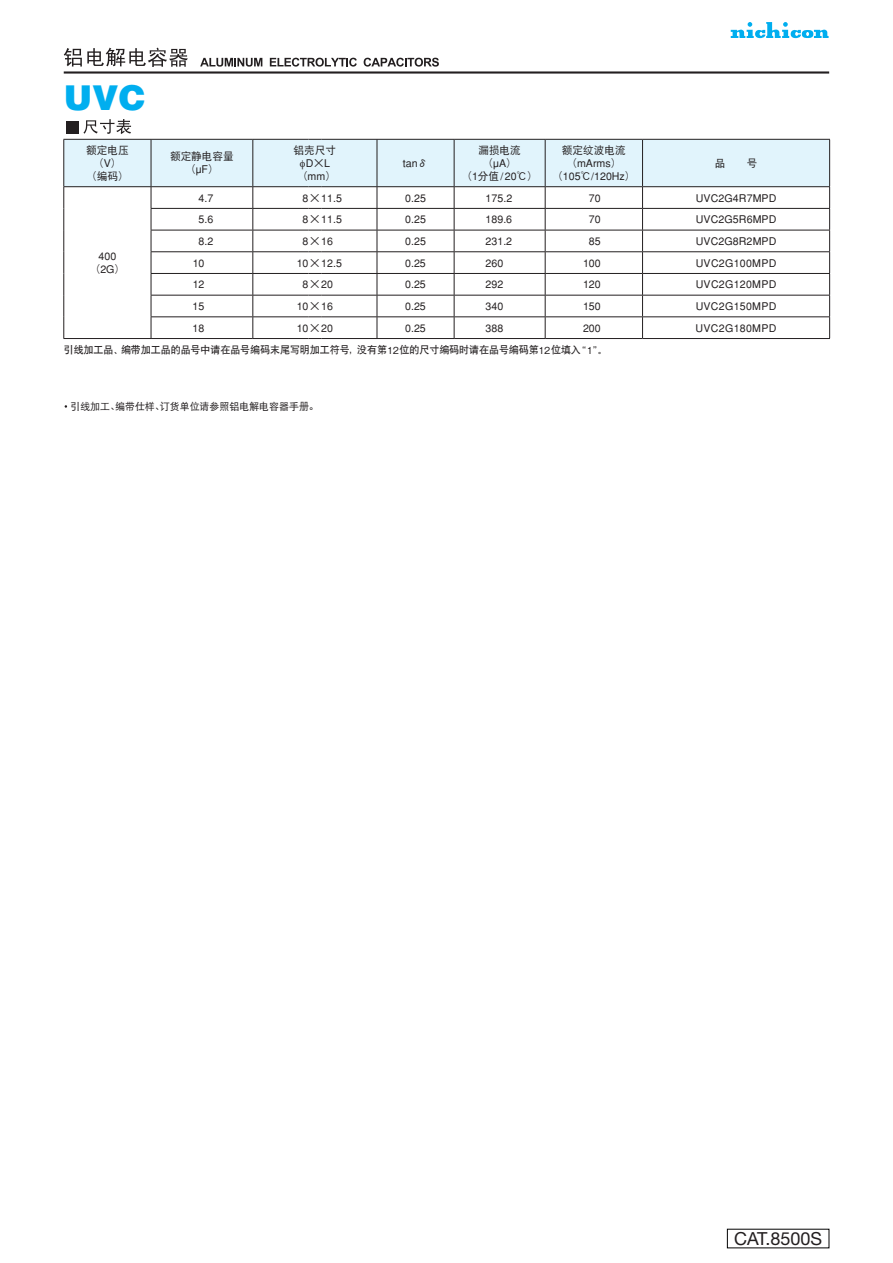
<style>
.page{position:relative;width:893px;height:1263px;background:#fff}
.page>*{position:absolute;margin:0;border:0;box-sizing:border-box;transform-origin:0 0}
.t1{font:900 34.2px "Helvetica";color:#00aeef}
.t2{font:18px "Helvetica Neue LT Std";color:#231f20}
.t3{font:500 10.65px/12.8px "Gothic BBB";letter-spacing:.01em;color:#231f20;text-align:center}
.t4{font:10.65px "DFP Hei W5 G Bpc EUC H";color:#231f20}
.t5{font:9.9px "SIL Hei Med Jian";color:#231f20}
.t6{font:9.9px "DFP Hei W5 G Bpc EUC H";color:#231f20}
.s1{font-family:"DFP Hei W5 G Bpc EUC H";font-weight:400}
.s2{font-family:"Gothic MB101 Pro";font-size:9px}
</style>
<div class="page">
<hr style="left:64px;top:71px;width:765px;height:3px;background:#231f20">
<svg style="left:731px;top:22px;width:98px;height:16px"></svg>
<svg style="left:200px;top:58px;width:62px;height:9px"></svg>
<svg style="left:270px;top:58px;width:87px;height:9px"></svg>
<svg style="left:364px;top:58px;width:75px;height:9px"></svg>
<svg style="left:64px;top:48px;width:124px;height:19px"></svg>
<svg style="left:63px;top:119px;width:767px;height:220px"></svg>
<h1 class="t1" style="left:64px;top:75px;width:83px">UVC</h1>
<p class="t4" style="left:86px;top:145px;width:44px">额定电压</p>
<p class="t3" style="left:86px;top:157px;width:44px">（V）<br>（<span class="s1">编码</span>）</p>
<p class="t4" style="left:170px;top:151px;width:65px">额定静电容量</p>
<p class="t3" style="left:185px;top:163px;width:35px">（µF）</p>
<p class="t4" style="left:294px;top:145px;width:44px">铝壳尺寸</p>
<p class="t3" style="left:297px;top:157px;width:40px">D×L（mm）</p>
<p class="t3" style="left:403px;top:157px;width:27px">tanδ</p>
<p class="t4" style="left:478px;top:145px;width:44px">漏损电流</p>
<p class="t3" style="left:461px;top:157px;width:78px">（µA）<br>（1<span class="s1">分值</span>/20℃）</p>
<p class="t4" style="left:562px;top:145px;width:65px">额定纹波电流</p>
<p class="t3" style="left:552px;top:157px;width:85px">（mArms）（105℃/120Hz）</p>
<p class="t4" style="left:715px;top:158px;width:44px">品　　号</p>
<p class="t3" style="left:199px;top:192px;width:16px">4.7</p>
<p class="t3" style="left:303px;top:192px;width:41px">8×11.5</p>
<p class="t3" style="left:405px;top:192px;width:22px">0.25</p>
<p class="t3" style="left:486px;top:192px;width:28px">175.2</p>
<p class="t3" style="left:589px;top:192px;width:13px">70</p>
<p class="t3" style="left:696px;top:192px;width:82px">UVC2G4R7MPD</p>
<p class="t3" style="left:199px;top:213px;width:16px">5.6</p>
<p class="t3" style="left:303px;top:213px;width:41px">8×11.5</p>
<p class="t3" style="left:405px;top:213px;width:22px">0.25</p>
<p class="t3" style="left:486px;top:213px;width:28px">189.6</p>
<p class="t3" style="left:589px;top:213px;width:13px">70</p>
<p class="t3" style="left:696px;top:213px;width:82px">UVC2G5R6MPD</p>
<p class="t3" style="left:199px;top:235px;width:16px">8.2</p>
<p class="t3" style="left:303px;top:235px;width:32px">8×16</p>
<p class="t3" style="left:405px;top:235px;width:22px">0.25</p>
<p class="t3" style="left:486px;top:235px;width:28px">231.2</p>
<p class="t3" style="left:589px;top:235px;width:13px">85</p>
<p class="t3" style="left:696px;top:235px;width:82px">UVC2G8R2MPD</p>
<p class="t3" style="left:193px;top:257px;width:13px">10</p>
<p class="t3" style="left:297px;top:257px;width:47px">10×12.5</p>
<p class="t3" style="left:405px;top:257px;width:22px">0.25</p>
<p class="t3" style="left:486px;top:257px;width:19px">260</p>
<p class="t3" style="left:583px;top:257px;width:19px">100</p>
<p class="t3" style="left:696px;top:257px;width:82px">UVC2G100MPD</p>
<p class="t3" style="left:193px;top:278px;width:13px">12</p>
<p class="t3" style="left:303px;top:278px;width:32px">8×20</p>
<p class="t3" style="left:405px;top:278px;width:22px">0.25</p>
<p class="t3" style="left:486px;top:278px;width:19px">292</p>
<p class="t3" style="left:583px;top:278px;width:19px">120</p>
<p class="t3" style="left:696px;top:278px;width:82px">UVC2G120MPD</p>
<p class="t3" style="left:193px;top:300px;width:13px">15</p>
<p class="t3" style="left:297px;top:300px;width:38px">10×16</p>
<p class="t3" style="left:405px;top:300px;width:22px">0.25</p>
<p class="t3" style="left:486px;top:300px;width:19px">340</p>
<p class="t3" style="left:583px;top:300px;width:19px">150</p>
<p class="t3" style="left:696px;top:300px;width:82px">UVC2G150MPD</p>
<p class="t3" style="left:193px;top:322px;width:13px">18</p>
<p class="t3" style="left:297px;top:322px;width:38px">10×20</p>
<p class="t3" style="left:405px;top:322px;width:22px">0.25</p>
<p class="t3" style="left:486px;top:322px;width:19px">388</p>
<p class="t3" style="left:583px;top:322px;width:19px">200</p>
<p class="t3" style="left:696px;top:322px;width:82px">UVC2G180MPD</p>
<p class="t5" style="left:64px;top:343px;width:545px">引线加工品、编带加工品的品号中请在品号编码末尾写明加工符号，没有第<span class="s2">12</span>位的尺寸编码时请在品号编码第<span class="s2">12</span>位填入“<span class="s2">1</span>”。</p>
<p class="t3" style="left:90px;top:250px;width:37px">400（2G）</p>
<p class="t6" style="left:70px;top:402px;width:250px">引线加工、编带仕样、订货单位请参照铝电解电容器手册。</p>
<h2 class="t2" style="left:734px;top:1228px;width:90px">CAT.8500S</h2>
</div>
